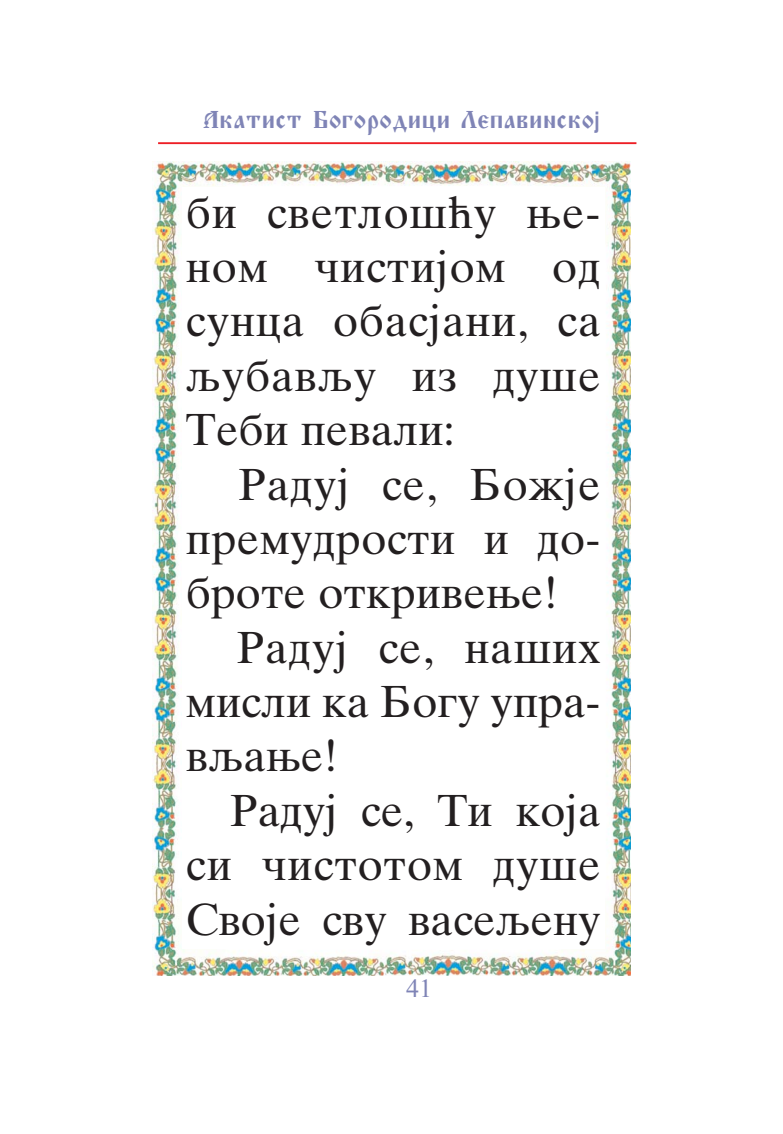
<style>
.page{position:relative;width:783px;height:1134px;background:#fff}
.page>*{position:absolute;margin:0;border:0;box-sizing:border-box;transform-origin:0 0}
.t1{font:45px/54.3px "Times Ten Cyrillic Upright";letter-spacing:.01em;color:#231f20;text-align:justify}
.t2{font:30px "Studenica";letter-spacing:.015em;color:#7f84b6}
.t3{font:26.25px "Times New Roman";color:#7f84b6}
.s1{font-family:"Hlevetica";font-weight:700;font-size:22.5px}
</style>
<div class="page">
<img style="left:152px;top:161px;width:479px;height:814px">
<div style="left:182px;top:188px;width:422px;height:761px;background:#fff"></div>
<hr style="left:158px;top:142px;width:478px;height:2px;background:#ed1e25">
<p class="t2" style="left:203px;top:100px;width:398px">Akatist Bogorodiqi Lepavinsko<span class="s1">j</span></p>
<p class="t1" style="left:186px;top:185px;width:416px">bi svetloπÊu qe&shy;nom Ëistijom od sunca obasjani, sa wubavwu iz duπe Tebi pevali:</p>
<p class="t1" style="left:238px;top:457px;width:364px">Raduj se, Boæje</p>
<p class="t1" style="left:186px;top:511px;width:416px">premudrosti i do-</p>
<p class="t1" style="left:186px;top:566px;width:374px">brote otkriveqe!</p>
<p class="t1" style="left:237px;top:620px;width:365px">Raduj se, naπih</p>
<p class="t1" style="left:186px;top:674px;width:416px">misli ka Bogu upra-</p>
<p class="t1" style="left:186px;top:729px;width:154px">vwaqe!</p>
<p class="t1" style="left:230px;top:783px;width:372px">Raduj se, Ti koja</p>
<p class="t1" style="left:186px;top:838px;width:416px">si Ëistotom duπe</p>
<p class="t1" style="left:186px;top:892px;width:416px">Svoje svu vasewenu</p>
<p class="t3" style="left:406px;top:979px;width:28px">41</p>
</div>
